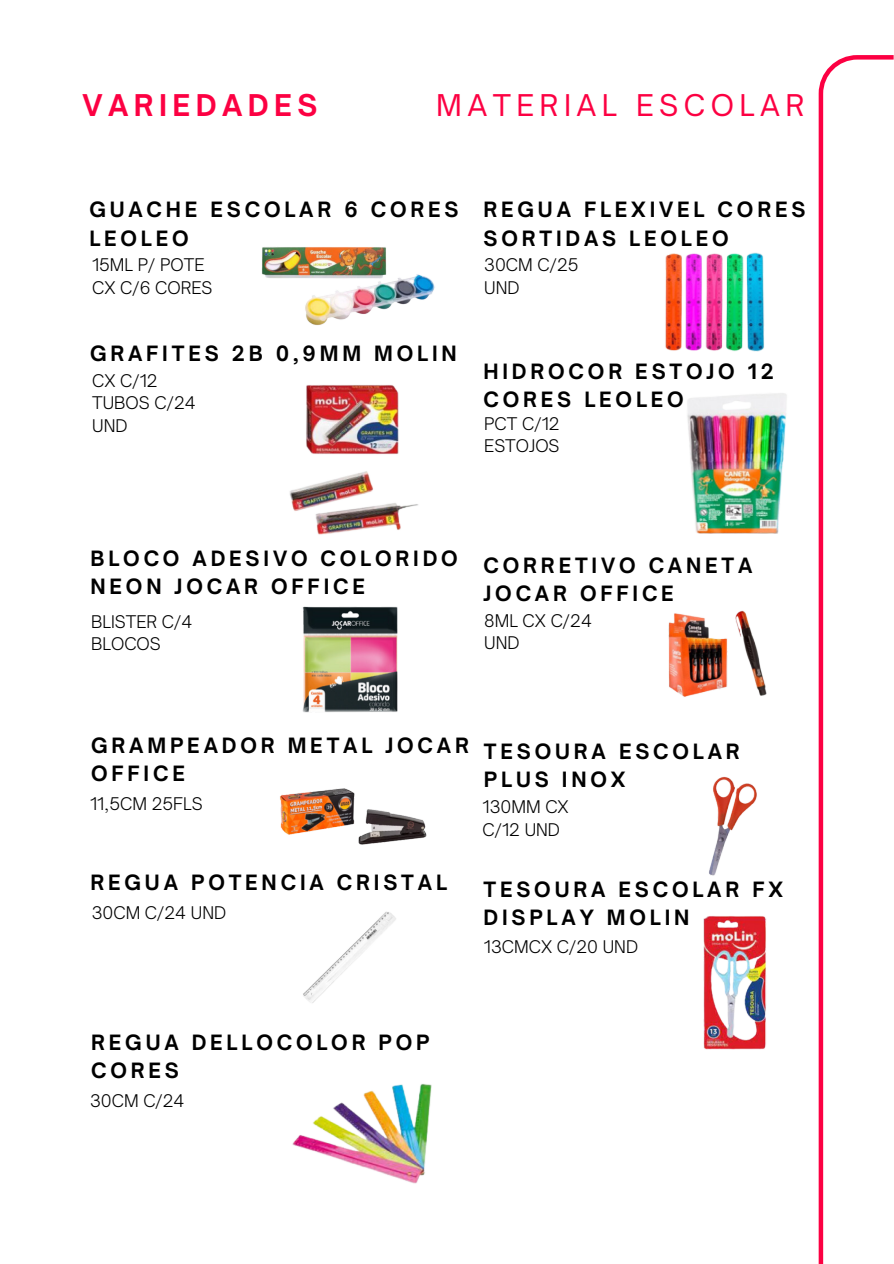
<style>
.page{position:relative;width:894px;height:1264px;background:#fff}
.page>*{position:absolute;margin:0;border:0;box-sizing:border-box;transform-origin:0 0}
.t1{font:28.65px "Open Sauce One";letter-spacing:.19em;color:#fc0042}
.t2{font:700 28.65px "Open Sauce One";letter-spacing:.19em;color:#fc0042}
.t3{font:700 20.25px/28.2px "Open Sauce One";letter-spacing:.19em;color:#000}
.t4{font:300 16.65px/22.6px "Open Sauce One";color:#000}
</style>
<div class="page">
<svg style="left:818px;top:55px;width:75px;height:1208px"></svg>
<img style="left:261px;top:247px;width:174px;height:78px">
<img style="left:289px;top:385px;width:129px;height:150px">
<img style="left:302px;top:606px;width:96px;height:107px">
<img style="left:280px;top:788px;width:147px;height:57px">
<img style="left:303px;top:911px;width:93px;height:92px">
<img style="left:292px;top:1083px;width:140px;height:101px">
<img style="left:665px;top:252px;width:99px;height:100px">
<img style="left:687px;top:393px;width:100px;height:141px">
<img style="left:668px;top:610px;width:99px;height:87px">
<img style="left:709px;top:776px;width:48px;height:100px">
<img style="left:703px;top:916px;width:63px;height:134px">
<h2 class="t2" style="left:82px;top:87px;width:236px">VARIEDADES</h2>
<p class="t1" style="left:436px;top:87px;width:369px">MATERIAL ESCOLAR</p>
<h1 class="t3" style="left:89px;top:195px;width:371px">GUACHE ESCOLAR 6 CORES<br>LEOLEO</h1>
<h3 class="t4" style="left:92px;top:253px;width:122px">15ML P/ POTE<br>CX C/6 CORES</h3>
<h3 class="t3" style="left:90px;top:339px;width:368px">GRAFITES 2B 0,9MM MOLIN</h3>
<p class="t4" style="left:92px;top:369px;width:105px">CX C/12<br>TUBOS C/24<br>UND</p>
<p class="t3" style="left:483px;top:195px;width:323px">REGUA FLEXIVEL CORES<br>SORTIDAS LEOLEO</p>
<h3 class="t4" style="left:484px;top:253px;width:96px">30CM C/25<br>UND</h3>
<h3 class="t3" style="left:483px;top:357px;width:292px">HIDROCOR ESTOJO 12<br>CORES LEOLEO</h3>
<p class="t4" style="left:484px;top:412px;width:77px">PCT C/12<br>ESTOJOS</p>
<p class="t3" style="left:90px;top:544px;width:369px">BLOCO ADESIVO COLORIDO<br>NEON JOCAR OFFICE</p>
<p class="t4" style="left:91px;top:610px;width:103px">BLISTER C/4<br>BLOCOS</p>
<p class="t3" style="left:483px;top:551px;width:270px">CORRETIVO CANETA<br>JOCAR OFFICE</p>
<p class="t4" style="left:484px;top:609px;width:109px">8ML CX C/24<br>UND</p>
<p class="t3" style="left:91px;top:731px;width:379px">GRAMPEADOR METAL JOCAR<br>OFFICE</p>
<h3 class="t4" style="left:90px;top:792px;width:114px">11,5CM 25FLS</h3>
<h3 class="t3" style="left:90px;top:868px;width:358px">REGUA POTENCIA CRISTAL</h3>
<p class="t4" style="left:92px;top:901px;width:136px">30CM C/24 UND</p>
<p class="t3" style="left:484px;top:737px;width:257px">TESOURA ESCOLAR<br>PLUS INOX</p>
<h3 class="t4" style="left:482px;top:795px;width:88px">130MM CX<br>C/12 UND</h3>
<h3 class="t3" style="left:483px;top:874px;width:301px">TESOURA ESCOLAR FX<br>DISPLAY MOLIN</h3>
<p class="t4" style="left:484px;top:935px;width:155px">13CMCX C/20 UND</p>
<p class="t3" style="left:91px;top:1028px;width:340px">REGUA DELLOCOLOR POP<br>CORES</p>
<p class="t4" style="left:90px;top:1089px;width:96px">30CM C/24</p>
</div>
